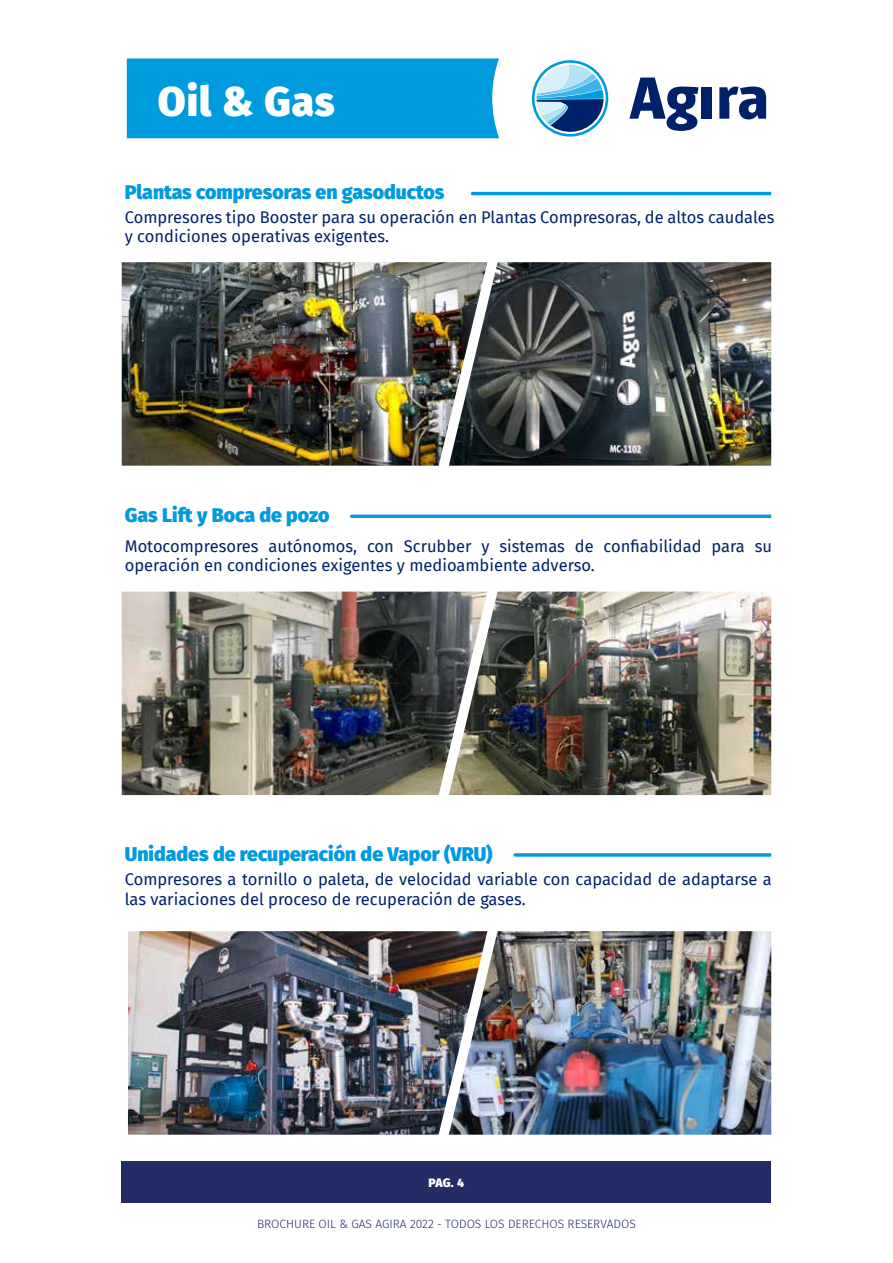
<style>
.page{position:relative;width:893px;height:1263px;background:#fff}
.page>*{position:absolute;margin:0;border:0;box-sizing:border-box;transform-origin:0 0}
.t1{font:900 40.35px "Fira Sans";letter-spacing:.025em;color:#fff}
.t2{font:900 19.5px "Fira Sans";color:#009ade}
.t3{font:16.5px/19.8px "Fira Sans";color:#002169}
.t4{font:300 12px "Fira Sans";color:#232c64}
.t5{font:900 12px "Fira Sans";color:#fff}
</style>
<div class="page">
<div style="left:127px;top:58px;width:372px;height:80px;background:#009ade"></div>
<svg style="left:531px;top:60px;width:78px;height:77px"></svg>
<svg style="left:629px;top:78px;width:70px;height:53px"></svg>
<div style="left:702px;top:87px;width:10px;height:32px;background:#002169"></div>
<svg style="left:719px;top:87px;width:47px;height:32px"></svg>
<div style="left:122px;top:1161px;width:649px;height:42px;background:#232c64"></div>
<img style="left:122px;top:262px;width:313px;height:204px">
<img style="left:499px;top:262px;width:272px;height:204px">
<svg style="left:350px;top:515px;width:421px;height:3px"></svg>
<svg style="left:513px;top:853px;width:258px;height:4px"></svg>
<svg style="left:471px;top:192px;width:300px;height:3px"></svg>
<img style="left:435px;top:262px;width:64px;height:204px">
<img style="left:128px;top:931px;width:307px;height:204px">
<img style="left:499px;top:931px;width:272px;height:204px">
<img style="left:435px;top:931px;width:64px;height:204px">
<img style="left:122px;top:592px;width:313px;height:203px">
<img style="left:499px;top:592px;width:272px;height:203px">
<svg style="left:435px;top:591px;width:64px;height:205px"></svg>
<h1 class="t1" style="left:158px;top:65px;width:178px">Oil &amp; Gas</h1>
<p class="t2" style="left:125px;top:174px;width:321px">Plantas compresoras en gasoductos</p>
<p class="t3" style="left:125px;top:206px;width:651px">Compresores tipo Booster para su operación en Plantas Compresoras, de altos caudales y condiciones operativas exigentes.</p>
<p class="t2" style="left:125px;top:497px;width:206px">Gas Lift y Boca de pozo</p>
<p class="t3" style="left:125px;top:536px;width:649px">Motocompresores autónomos, con Scrubber y sistemas de confiabilidad para su operación en condiciones exigentes y medioambiente adverso.</p>
<p class="t2" style="left:125px;top:836px;width:369px">Unidades de recuperación de Vapor (VRU)</p>
<p class="t3" style="left:125px;top:868px;width:649px">Compresores a tornillo o paleta, de velocidad variable con capacidad de adaptarse a las variaciones del proceso de recuperación de gases.</p>
<p class="t5" style="left:429px;top:1172px;width:37px">PAG. 4</p>
<p class="t4" style="left:257px;top:1216px;width:380px">BROCHURE OIL &amp; GAS AGIRA 2022 - TODOS LOS DERECHOS RESERVADOS</p>
</div>
